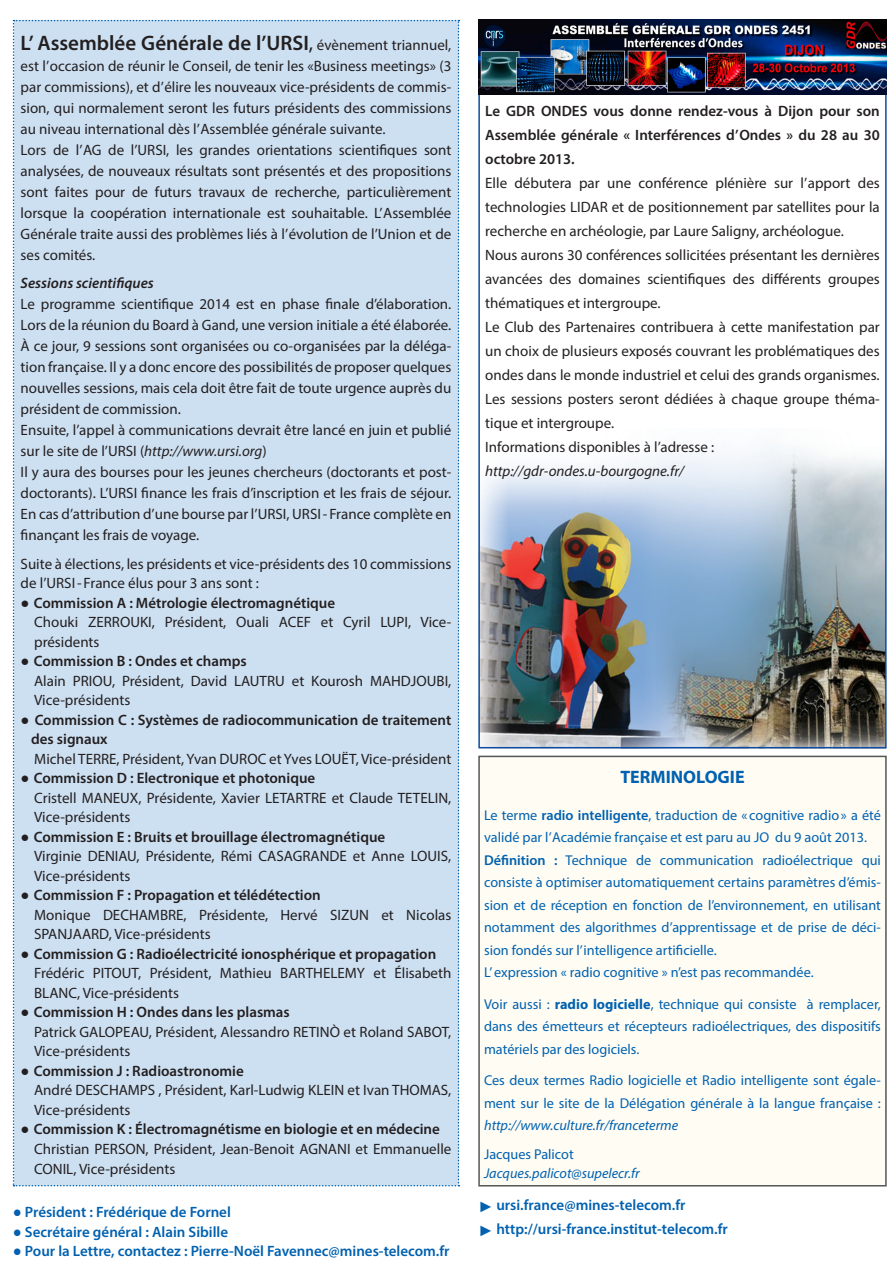
<style>
.page{position:relative;width:893px;height:1263px;background:#fff}
.page>*{position:absolute;margin:0;border:0;box-sizing:border-box;transform-origin:0 0}
.t1{font:600 21px "Myriad Pro";color:#231f20}
.t2{font:700 18px "Myriad Pro";color:#0161b0}
.t3{font:15px/21px "Myriad Pro";color:#231f20}
.t4{font:600 15px/24px "Myriad Pro";color:#231f20}
.t5{font:600 15px "Myriad Pro";color:#0161b0}
.t6{font:italic 15px "Myriad Pro";color:#231f20}
.t7{font:italic 600 15px "Myriad Pro";color:#231f20}
.t8{font:14.25px/22.5px "Myriad Pro";color:#0161b0;text-align:justify}
.t9{font:italic 14.25px "Myriad Pro";color:#0161b0}
.s1{font-weight:400}
.s2{font-weight:400;font-size:15px}
.s3{font-style:italic}
.s4{font-family:"Arial";font-weight:400}
.s5{font-family:"Times New Roman";font-weight:400}
.s6{font-weight:600}
.s7{font-weight:700}
</style>
<div class="page">
<div style="left:479px;top:756px;width:407px;height:430px;background:#fefcf3"></div>
<div style="left:478px;top:756px;width:409px;height:430px;border:2px solid #545557"></div>
<div style="left:13px;top:20px;width:446px;height:1166px;background:#cde0f2"></div>
<img style="left:481px;top:445px;width:403px;height:300px">
<img style="left:478px;top:20px;width:409px;height:74px">
<p class="t1" style="left:21px;top:29px;width:432px">L’ Assemblée Générale de l’URSI<span class="s1">,</span> <span class="s2">évènement triannuel,</span></p>
<p class="t3" style="left:21px;top:55px;width:432px;text-align:justify">est l’occasion de réunir le Conseil, de tenir les «Business meetings» (3 par commissions), et d’élire les nouveaux vice-présidents de commis&shy;sion, qui normalement seront les futurs présidents des commissions au niveau international dès l’Assemblée générale suivante.</p>
<p class="t3" style="left:21px;top:139px;width:432px;text-align:justify">Lors de l’AG de l’URSI, les grandes orientations scientifiques sont analysées, de nouveaux résultats sont présentés et des propositions sont faites pour de futurs travaux de recherche, particulièrement lorsque la coopération internationale est souhaitable. L’Assemblée Générale traite aussi des problèmes liés à l’évolution de l’Union et de ses comités.</p>
<p class="t7" style="left:21px;top:274px;width:135px">Sessions scientifiques</p>
<p class="t3" style="left:21px;top:294px;width:432px;text-align:justify">Le programme scientifique 2014 est en phase finale d’élaboration.<br>Lors de la réunion du Board à Gand, une version initiale a été élaborée.<br>À ce jour, 9 sessions sont organisées ou co-organisées par la déléga&shy;tion française. Il y a donc encore des possibilités de proposer quelques nouvelles sessions, mais cela doit être fait de toute urgence auprès du président de commission.</p>
<p class="t3" style="left:21px;top:420px;width:432px">Ensuite, l’appel à communications devrait être lancé en juin et publié sur le site de l’URSI (<span class="s3">http://www.ursi.org</span>)</p>
<p class="t3" style="left:21px;top:462px;width:432px;text-align:justify">Il y aura des bourses pour les jeunes chercheurs (doctorants et post&shy;doctorants). L’URSI finance les frais d’inscription et les frais de séjour.<br>En cas d’attribution d’une bourse par l’URSI, URSI- France complète en finançant les frais de voyage.</p>
<p class="t3" style="left:21px;top:554px;width:432px;line-height:19.5px">Suite à élections, les présidents et vice-présidents des 10 commissions de l’URSI- France élus pour 3 ans sont :</p>
<p class="t4" style="left:21px;top:590px;width:316px"><span class="s4">●</span> Commission A : Métrologie électromagnétique</p>
<p class="t3" style="left:34px;top:612px;width:419px;line-height:19.5px">Chouki ZERROUKI, Président, Ouali ACEF et Cyril LUPI, Vice&shy;présidents</p>
<p class="t4" style="left:21px;top:649px;width:228px"><span class="s4">●</span> Commission B : Ondes et champs</p>
<p class="t3" style="left:34px;top:671px;width:419px;line-height:19.5px">Alain PRIOU, Président, David LAUTRU et Kourosh MAHDJOUBI,<br>Vice-présidents</p>
<p class="t4" style="left:31px;top:710px;width:422px;line-height:19.5px;text-indent:-10px"><span class="s4">●</span> Commission C : Systèmes de radiocommunication de traitement des signaux</p>
<p class="t3" style="left:34px;top:748px;width:419px">Michel TERRE, Président, Yvan DUROC et Yves LOUËT, Vice-président</p>
<p class="t4" style="left:21px;top:766px;width:296px"><span class="s4">●</span> Commission D : Electronique et photonique</p>
<p class="t3" style="left:34px;top:788px;width:419px;line-height:19.5px">Cristell MANEUX, Présidente, Xavier LETARTRE et Claude TETELIN,<br>Vice-présidents</p>
<p class="t4" style="left:21px;top:824px;width:366px"><span class="s4">●</span> Commission E : Bruits et brouillage électromagnétique</p>
<p class="t3" style="left:34px;top:846px;width:419px;line-height:19.5px">Virginie DENIAU, Présidente, Rémi CASAGRANDE et Anne LOUIS,<br>Vice-présidents</p>
<p class="t4" style="left:21px;top:883px;width:302px"><span class="s4">●</span> Commission F : Propagation et télédétection</p>
<p class="t3" style="left:34px;top:905px;width:419px;line-height:19.5px">Monique DECHAMBRE, Présidente, Hervé SIZUN et Nicolas<br>SPANJAARD, Vice-présidents</p>
<p class="t4" style="left:21px;top:941px;width:417px"><span class="s4">●</span> Commission G : Radioélectricité ionosphérique et propagation</p>
<p class="t3" style="left:34px;top:963px;width:419px;line-height:19.5px">Frédéric PITOUT, Président, Mathieu BARTHELEMY et Élisabeth<br>BLANC, Vice-présidents</p>
<p class="t4" style="left:21px;top:1000px;width:271px"><span class="s4">●</span> Commission H : Ondes dans les plasmas</p>
<p class="t3" style="left:34px;top:1022px;width:419px;line-height:19.5px">Patrick GALOPEAU, Président, Alessandro RETINÒ et Roland SABOT,<br>Vice-présidents</p>
<p class="t4" style="left:21px;top:1058px;width:225px"><span class="s4">●</span> Commission J : Radioastronomie</p>
<p class="t3" style="left:34px;top:1080px;width:419px;line-height:19.5px">André DESCHAMPS , Président, Karl-Ludwig KLEIN et Ivan THOMAS,<br>Vice-présidents</p>
<p class="t4" style="left:21px;top:1117px;width:421px"><span class="s4">●</span> Commission K : Électromagnétisme en biologie et en médecine</p>
<p class="t3" style="left:34px;top:1139px;width:419px;line-height:19.5px">Christian PERSON, Président, Jean-Benoit AGNANI et Emmanuelle<br>CONIL, Vice-présidents</p>
<p class="t5" style="left:13px;top:1202px;width:220px"><span class="s5">●</span> Président : Frédérique de Fornel</p>
<p class="t5" style="left:13px;top:1222px;width:217px"><span class="s5">●</span> Secrétaire général : Alain Sibille</p>
<p class="t5" style="left:13px;top:1241px;width:438px"><span class="s5">●</span> Pour la Lettre, contactez : Pierre-Noël Favennec@mines-telecom.fr</p>
<p class="t4" style="left:485px;top:99px;width:396px;text-align:justify">Le GDR ONDES vous donne rendez-vous à Dijon pour son Assemblée générale « Interférences d’Ondes » du 28 au 30 octobre 2013.</p>
<p class="t3" style="left:485px;top:171px;width:396px;line-height:24px;text-align:justify">Elle débutera par une conférence plénière sur l’apport des technologies LIDAR et de positionnement par satellites pour la recherche en archéologie, par Laure Saligny, archéologue.</p>
<p class="t3" style="left:485px;top:243px;width:396px;line-height:24px;text-align:justify">Nous aurons 30 conférences sollicitées présentant les dernières avancées des domaines scientifiques des différents groupes thématiques et intergroupe.</p>
<p class="t3" style="left:485px;top:315px;width:396px;line-height:24px;text-align:justify">Le Club des Partenaires contribuera à cette manifestation par un choix de plusieurs exposés couvrant les problématiques des ondes dans le monde industriel et celui des grands organismes.</p>
<p class="t3" style="left:485px;top:387px;width:396px;line-height:24px">Les sessions posters seront dédiées à chaque groupe théma&shy;tique et intergroupe.</p>
<p class="t3" style="left:485px;top:437px;width:231px">Informations disponibles à l’adresse :</p>
<p class="t6" style="left:485px;top:462px;width:200px">http://gdr-ondes.u-bourgogne.fr/</p>
<p class="t2" style="left:620px;top:766px;width:126px">TERMINOLOGIE</p>
<p class="t8" style="left:484px;top:803px;width:398px">Le terme <span class="s6">radio intelligente</span>, traduction de « cognitive radio» a été validé par l’Académie française et est paru au JO du 9 août 2013.</p>
<p class="t8" style="left:484px;top:848px;width:398px"><span class="s6">Définition :</span> Technique de communication radioélectrique qui consiste à optimiser automatiquement certains paramètres d’émis&shy;sion et de réception en fonction de l’environnement, en utilisant notamment des algorithmes d’apprentissage et de prise de déci&shy;sion fondés sur l’intelligence artificielle.</p>
<p class="t8" style="left:484px;top:961px;width:331px">L’ expression « radio cognitive » n’est pas recommandée.</p>
<p class="t8" style="left:484px;top:992px;width:398px">Voir aussi : <span class="s7">radio logicielle</span>, technique qui consiste à remplacer, dans des émetteurs et récepteurs radioélectriques, des dispositifs matériels par des logiciels.</p>
<p class="t8" style="left:484px;top:1069px;width:398px">Ces deux termes Radio logicielle et Radio intelligente sont égale&shy;ment sur le site de la Délégation générale à la langue française : <span class="s3">http://www.culture.fr/franceterme</span></p>
<p class="t8" style="left:484px;top:1142px;width:91px">Jacques Palicot</p>
<p class="t9" style="left:484px;top:1165px;width:157px">Jacques.palicot@supelecr.fr</p>
<p class="t5" style="left:478px;top:1196px;width:209px"><span class="s4">►</span> ursi.france@mines-telecom.fr</p>
<p class="t5" style="left:478px;top:1220px;width:251px"><span class="s4">►</span> http://ursi-france.institut-telecom.fr</p>
</div>
